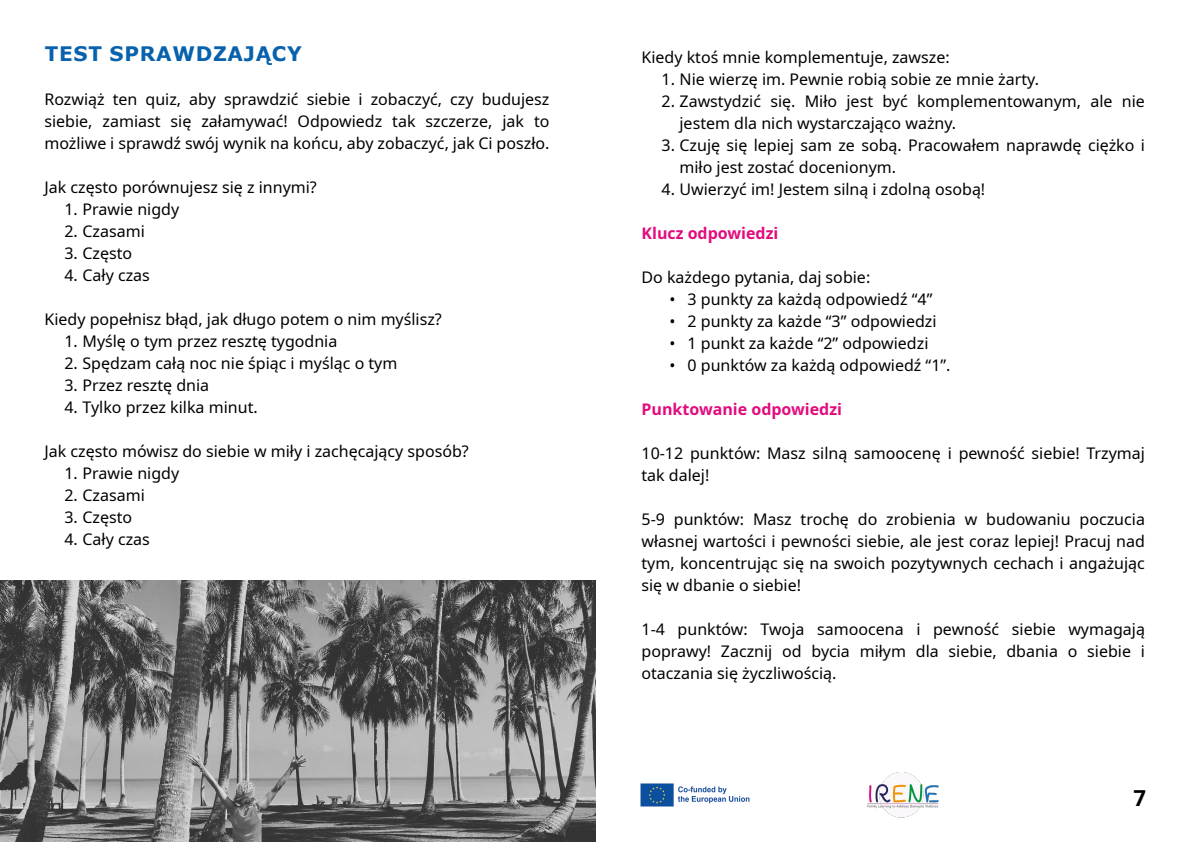
<style>
.page{position:relative;width:1191px;height:842px;background:#fff}
.page>*{position:absolute;margin:0;border:0;box-sizing:border-box;transform-origin:0 0}
.t1{font:700 22px "Noto Sans";color:#000}
.t2{font:700 20px "Verdana";letter-spacing:.035em;color:#0761ac}
.t3{font:16px/22px "Noto Sans";color:#000;text-align:justify}
.t4{font:700 16px "Noto Sans";color:#e20b7d}
</style>
<div class="page">
<img style="left:867px;top:772px;width:72px;height:46px">
<img style="left:640px;top:783px;width:110px;height:24px">
<img style="left:0;top:580px;width:595px;height:262px">
<p class="t2" style="left:45px;top:40px;width:258px">TEST SPRAWDZAJĄCY</p>
<p class="t3" style="left:44px;top:89px;width:506px">Rozwiąż ten quiz, aby sprawdzić siebie i zobaczyć, czy budujesz siebie, zamiast się załamywać! Odpowiedz tak szczerze, jak to możliwe i sprawdź swój wynik na końcu, aby zobaczyć, jak Ci poszło.</p>
<p class="t3" style="left:44px;top:177px;width:274px">Jak często porównujesz się z innymi?</p>
<p class="t3" style="left:64px;top:199px;width:116px">1. Prawie nigdy</p>
<p class="t3" style="left:64px;top:221px;width:82px">2. Czasami</p>
<p class="t3" style="left:64px;top:243px;width:69px">3. Często</p>
<p class="t3" style="left:64px;top:265px;width:87px">4. Cały czas</p>
<p class="t3" style="left:44px;top:309px;width:399px">Kiedy popełnisz błąd, jak długo potem o nim myślisz?</p>
<p class="t3" style="left:64px;top:331px;width:274px">1. Myślę o tym przez resztę tygodnia</p>
<p class="t3" style="left:64px;top:353px;width:334px">2. Spędzam całą noc nie śpiąc i myśląc o tym</p>
<p class="t3" style="left:64px;top:375px;width:146px">3. Przez resztę dnia</p>
<p class="t3" style="left:64px;top:397px;width:195px">4. Tylko przez kilka minut.</p>
<p class="t3" style="left:44px;top:441px;width:426px">Jak często mówisz do siebie w miły i zachęcający sposób?</p>
<p class="t3" style="left:64px;top:463px;width:116px">1. Prawie nigdy</p>
<p class="t3" style="left:64px;top:485px;width:82px">2. Czasami</p>
<p class="t3" style="left:64px;top:507px;width:69px">3. Często</p>
<p class="t3" style="left:64px;top:529px;width:87px">4. Cały czas</p>
<p class="t3" style="left:641px;top:47px;width:310px">Kiedy ktoś mnie komplementuje, zawsze:</p>
<p class="t3" style="left:661px;top:69px;width:379px">1. Nie wierzę im. Pewnie robią sobie ze mnie żarty.</p>
<p class="t3" style="left:679px;top:91px;width:467px;text-indent:-18px">2. Zawstydzić się. Miło jest być komplementowanym, ale nie jestem dla nich wystarczająco ważny.</p>
<p class="t3" style="left:679px;top:135px;width:467px;text-indent:-18px">3. Czuję się lepiej sam ze sobą. Pracowałem naprawdę ciężko i miło jest zostać docenionym.</p>
<p class="t3" style="left:661px;top:179px;width:325px">4. Uwierzyć im! Jestem silną i zdolną osobą!</p>
<p class="t4" style="left:641px;top:222px;width:138px">Klucz odpowiedzi</p>
<p class="t3" style="left:641px;top:267px;width:230px">Do każdego pytania, daj sobie:</p>
<p class="t3" style="left:669px;top:289px;width:264px">• 3 punkty za każdą odpowiedź “4”</p>
<p class="t3" style="left:669px;top:311px;width:269px">• 2 punkty za każde “3” odpowiedzi</p>
<p class="t3" style="left:669px;top:333px;width:260px">• 1 punkt za każde “2” odpowiedzi</p>
<p class="t3" style="left:669px;top:355px;width:282px">• 0 punktów za każdą odpowiedź “1”.</p>
<p class="t4" style="left:641px;top:398px;width:202px">Punktowanie odpowiedzi</p>
<p class="t3" style="left:641px;top:443px;width:505px">10-12 punktów: Masz silną samoocenę i pewność siebie! Trzymaj tak dalej!</p>
<p class="t3" style="left:641px;top:509px;width:505px">5-9 punktów: Masz trochę do zrobienia w budowaniu poczucia własnej wartości i pewności siebie, ale jest coraz lepiej! Pracuj nad tym, koncentrując się na swoich pozytywnych cechach i angażując się w dbanie o siebie!</p>
<p class="t3" style="left:641px;top:619px;width:505px">1-4 punktów: Twoja samoocena i pewność siebie wymagają poprawy! Zacznij od bycia miłym dla siebie, dbania o siebie i otaczania się życzliwością.</p>
<h1 class="t1" style="left:1133px;top:782px;width:14px">7</h1>
</div>
